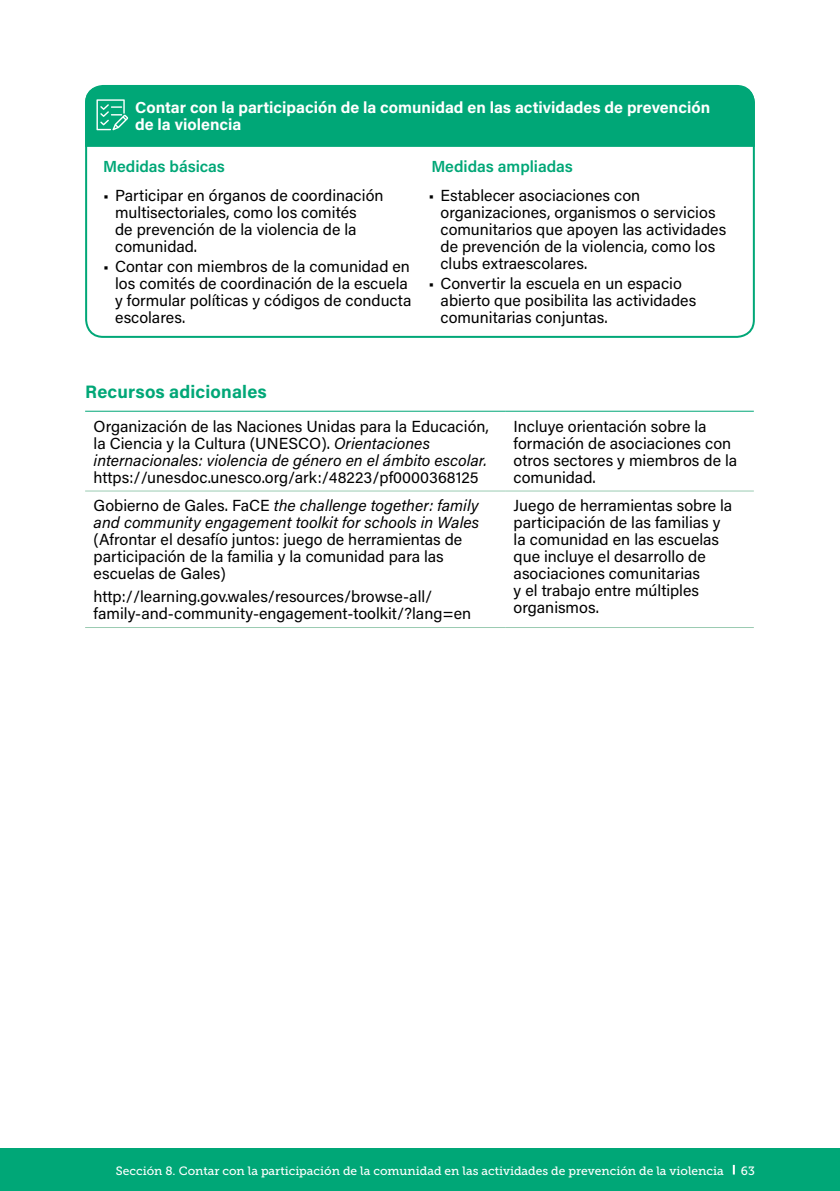
<style>
.page{position:relative;width:840px;height:1191px;background:#fff}
.page>*{position:absolute;margin:0;border:0;box-sizing:border-box;transform-origin:0 0}
.Head3-addlRes{font:700 18px "Acumin Pro";letter-spacing:.01em;color:#00a777}
.Table-body{font:16px/17px "Acumin Pro";color:#000}
.THeadWhite{font:700 16px/17px "Acumin Pro";color:#fff}
.Table-sub{font:600 16px "Acumin Pro";color:#00a777}
.t1{font:12px "Museo Slab 500";color:#fff}
.s1{font-style:italic}
</style>
<div class="page">
<div style="left:0;top:1148px;width:839px;height:43px;background:#00a777"></div>
<div style="left:85px;top:85px;width:669px;height:253px;border:2px solid #00a777;border-radius:17px"></div>
<div style="left:85px;top:86px;width:669px;height:61px;background:#00a777"></div>
<svg style="left:96px;top:99px;width:32px;height:31px"></svg>
<hr style="left:85px;top:411px;width:420px;height:1px;background:#00a777">
<hr style="left:505px;top:411px;width:248px;height:1px;background:#00a777">
<hr style="left:85px;top:490px;width:420px;height:1px;background:#9acbb2">
<hr style="left:505px;top:490px;width:248px;height:1px;background:#9acbb2">
<hr style="left:85px;top:627px;width:420px;height:1px;background:#9acbb2">
<hr style="left:505px;top:627px;width:248px;height:1px;background:#9acbb2">
<svg style="left:732px;top:1164px;width:2px;height:10px"></svg>
<p class="THeadWhite" style="left:135px;top:98px;width:576px">Contar con la participación de la comunidad en las actividades de prevención de la violencia</p>
<p class="Table-sub" style="left:103px;top:156px;width:123px">Medidas básicas</p>
<p class="Table-sub" style="left:431px;top:156px;width:143px">Medidas ampliadas</p>
<p class="Table-body" style="left:115px;top:186px;width:270px;text-indent:-12px">• Participar en órganos de coordinación multisectoriales, como los comités<br>de prevención de la violencia de la comunidad.</p>
<p class="Table-body" style="left:115px;top:257px;width:297px;text-indent:-12px">• Contar con miembros de la comunidad en los comités de coordinación de la escuela y formular políticas y códigos de conducta escolares.</p>
<p class="Table-body" style="left:440px;top:186px;width:287px;text-indent:-12px">• Establecer asociaciones con organizaciones, organismos o servicios comunitarios que apoyen las actividades de prevención de la violencia, como los clubs extraescolares.</p>
<p class="Table-body" style="left:440px;top:274px;width:257px;text-indent:-12px">• Convertir la escuela en un espacio abierto que posibilita las actividades comunitarias conjuntas.</p>
<p class="Head3-addlRes" style="left:85px;top:379px;width:183px">Recursos adicionales</p>
<p class="Table-body" style="left:94px;top:417px;width:396px">Organización de las Naciones Unidas para la Educación, la Ciencia y la Cultura (UNESCO). <span class="s1">Orientaciones internacionales: violencia de género en el ámbito escolar. </span>https://unesdoc.unesco.org/ark:/48223/pf0000368125</p>
<p class="Table-body" style="left:513px;top:417px;width:225px">Incluye orientación sobre la formación de asociaciones con otros sectores y miembros de la comunidad.</p>
<p class="Table-body" style="left:94px;top:496px;width:387px">Gobierno de Gales. FaCE <span class="s1">the challenge together: family and community engagement toolkit for schools in Wales </span>(Afrontar el desafío juntos: juego de herramientas de participación de la familia y la comunidad para las escuelas de Gales)</p>
<p class="Table-body" style="left:94px;top:587px;width:379px">http://learning.gov.wales/resources/browse-all/ family-and-community-engagement-toolkit/?lang=en</p>
<p class="Table-body" style="left:513px;top:496px;width:220px">Juego de herramientas sobre la participación de las familias y la comunidad en las escuelas que incluye el desarrollo de asociaciones comunitarias<br>y el trabajo entre múltiples organismos.</p>
<p class="t1" style="left:116px;top:1163px;width:609px">Sección 8. Contar con la participación de la comunidad en las actividades de prevención de la violencia</p>
<p class="t1" style="left:740px;top:1163px;width:16px">63</p>
</div>
